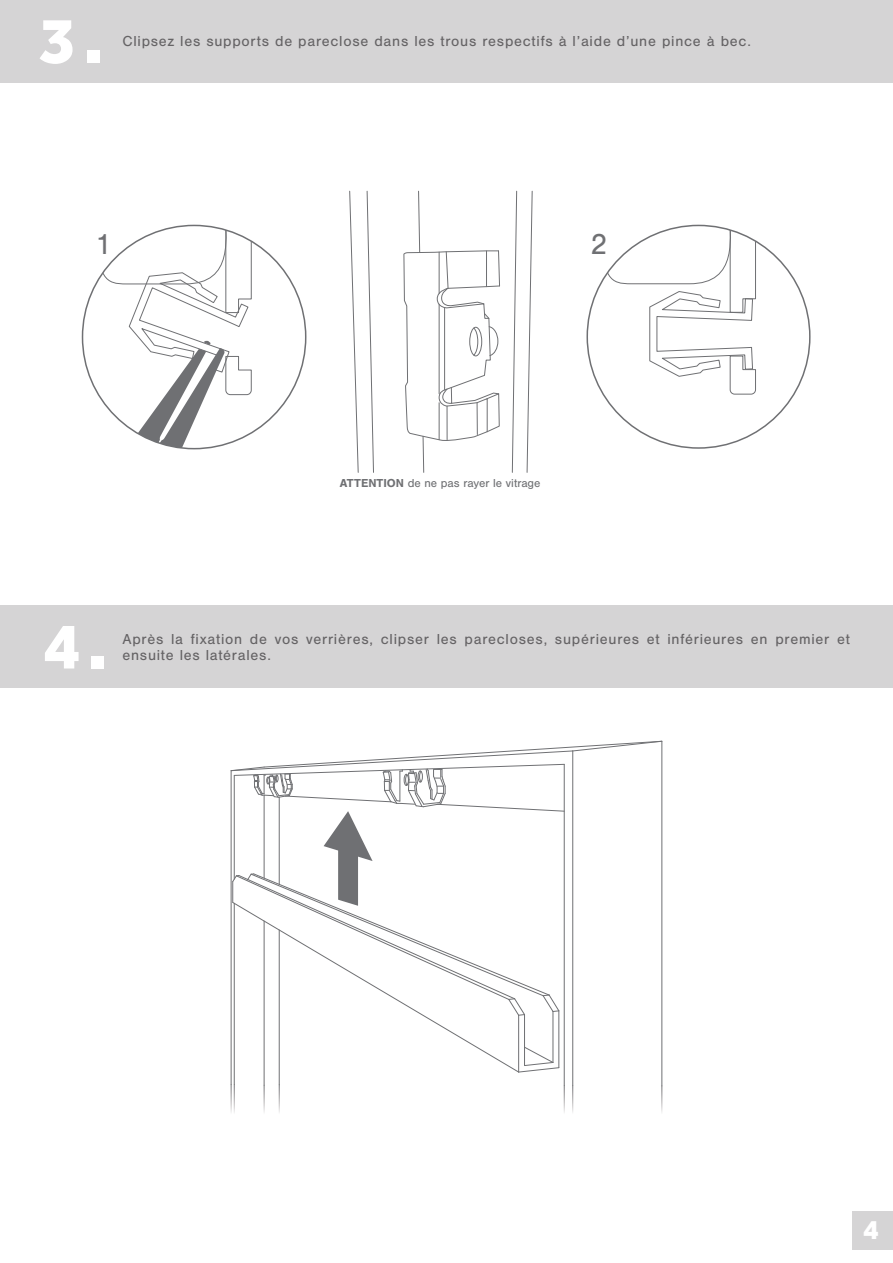
<style>
.page{position:relative;width:893px;height:1263px;background:#fff}
.page>*{position:absolute;margin:0;border:0;box-sizing:border-box;transform-origin:0 0}
.t1{font:800 67.5px "Effra";color:#fff}
.t2{font:30.15px "Nimbus San";color:#6f7073}
.t3{font:800 28.5px "Effra";color:#fff}
.t4{font:15px/16.5px "Nimbus San";letter-spacing:.05em;color:#656365}
.t5{font:12px "Nimbus San";color:#6f7073}
.s1{font-weight:700}
</style>
<div class="page">
<div style="left:0;top:0;width:893px;height:82px;background:#d5d4d5"></div>
<svg style="left:589px;top:225px;width:167px;height:170px"></svg>
<svg style="left:83px;top:225px;width:169px;height:224px"></svg>
<svg style="left:349px;top:190px;width:10px;height:283px"></svg>
<svg style="left:366px;top:190px;width:8px;height:283px"></svg>
<svg style="left:512px;top:190px;width:5px;height:283px"></svg>
<svg style="left:526px;top:190px;width:7px;height:283px"></svg>
<svg style="left:403px;top:190px;width:97px;height:283px"></svg>
<svg style="left:661px;top:1086px;width:1px;height:26px"></svg>
<hr style="left:661px;top:741px;width:1px;height:345px;background:#6f7073">
<svg style="left:572px;top:1085px;width:1px;height:28px"></svg>
<hr style="left:572px;top:751px;width:1px;height:334px;background:#6f7073">
<hr style="left:231px;top:771px;width:1px;height:313px;background:#6f7073">
<svg style="left:279px;top:1085px;width:1px;height:28px"></svg>
<hr style="left:279px;top:930px;width:1px;height:155px;background:#6f7073">
<svg style="left:564px;top:1085px;width:1px;height:28px"></svg>
<hr style="left:564px;top:764px;width:1px;height:321px;background:#6f7073">
<hr style="left:234px;top:903px;width:1px;height:181px;background:#6f7073">
<svg style="left:264px;top:1085px;width:1px;height:27px"></svg>
<hr style="left:264px;top:921px;width:1px;height:164px;background:#6f7073">
<svg style="left:233px;top:1016px;width:287px;height:57px"></svg>
<hr style="left:518px;top:1015px;width:1px;height:57px;background:#6f7073">
<hr style="left:558px;top:1011px;width:1px;height:57px;background:#6f7073">
<hr style="left:524px;top:1014px;width:1px;height:51px;background:#6f7073">
<hr style="left:553px;top:1011px;width:1px;height:51px;background:#6f7073">
<svg style="left:518px;top:1046px;width:42px;height:27px"></svg>
<svg style="left:230px;top:740px;width:433px;height:276px"></svg>
<div style="left:0;top:606px;width:893px;height:82px;background:#d5d4d5"></div>
<div style="left:852px;top:1211px;width:41px;height:38px;background:#d5d4d5"></div>
<h1 class="t1" style="left:39px;top:0;width:66px">3.</h1>
<p class="t4" style="left:122px;top:33px;width:630px">Clipsez les supports de pareclose dans les trous respectifs à l’aide d’une pince à bec.</p>
<h2 class="t2" style="left:96px;top:228px;width:18px">1</h2>
<h2 class="t2" style="left:591px;top:228px;width:18px">2</h2>
<p class="t5" style="left:340px;top:477px;width:202px"><span class="s1">ATTENTION</span> de ne pas rayer le vitrage</p>
<h1 class="t1" style="left:43px;top:606px;width:66px">4.</h1>
<p class="t4" style="left:122px;top:631px;width:729px">Après la fixation de vos verrières, clipser les parecloses, supérieures et inférieures en premier et ensuite les latérales.</p>
<h3 class="t3" style="left:863px;top:1213px;width:17px">4</h3>
</div>
